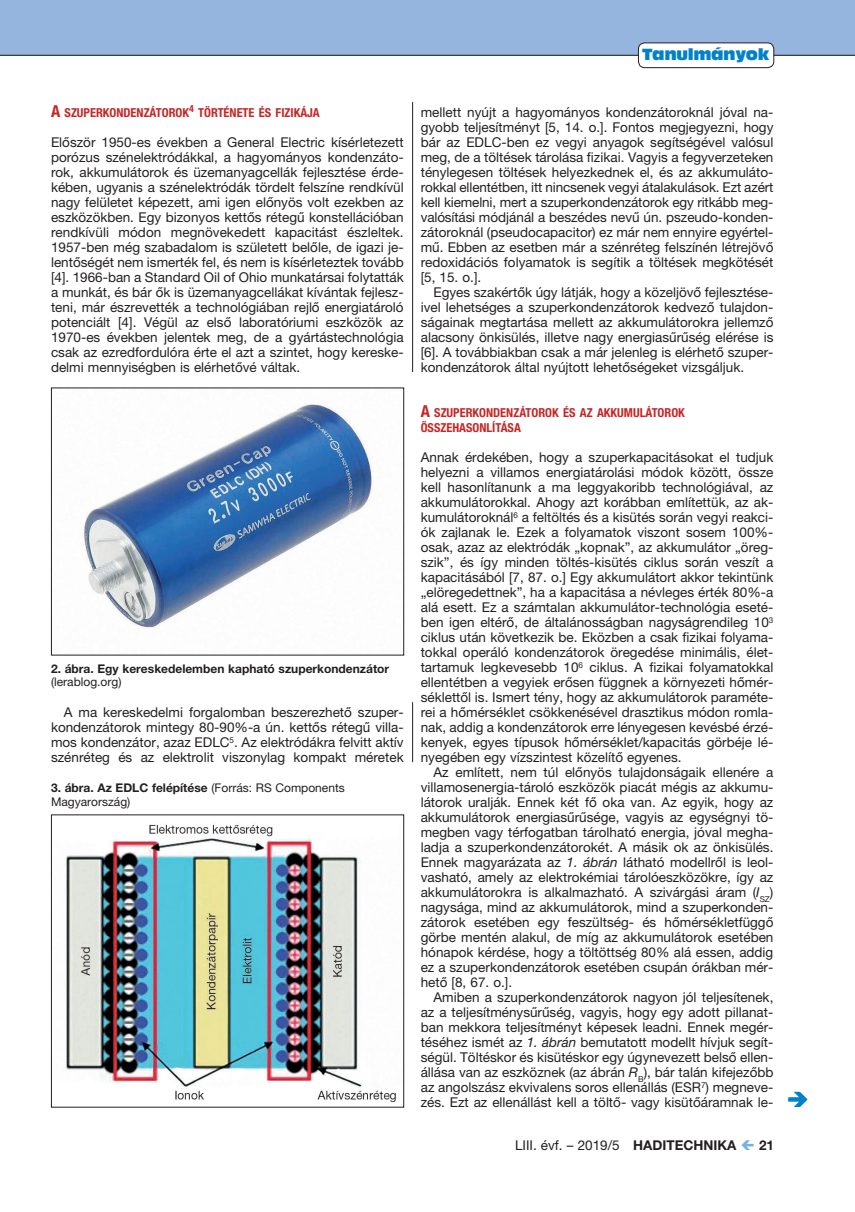
<style>
.page{position:relative;width:855px;height:1212px;background:#fff}
.page>*{position:absolute;margin:0;border:0;box-sizing:border-box;transform-origin:0 0}
.t1{font:15px "Antique Olive Compact";letter-spacing:-.02em;color:#0082c8}
.t2{font:13.5px/15px "Helvetica Neue LT Pro";color:#231f20;text-align:justify}
.t3{font:700 13.5px "Helvetica Neue LT Pro";color:#231f20}
.t4{font:700 condensed 12.3px/15px "Helvetica Neue LT Pro";color:#c62626}
.t5{font:12px/13.5px "Helvetica Neue LT Pro";color:#231f20}
.t6{font:700 12px "Helvetica Neue LT Pro";color:#231f20}
.s1{font-size:16.5px}
.s2{font-weight:700}
.s3{font-style:italic}
</style>
<div class="page">
<div style="left:0;top:0;width:855px;height:55px;background:#95b5de"></div>
<hr style="left:0;top:55px;width:855px;height:1px;background:#231f20">
<div style="left:638px;top:43px;width:135px;height:25px;background:#fff;border-radius:6px"></div>
<div style="left:638px;top:43px;width:136px;height:25px;border:1px solid #231f20;border-radius:6px"></div>
<img style="left:83px;top:404px;width:290px;height:225px">
<div style="left:51px;top:388px;width:353px;height:267px;border:1px solid #231f20"></div>
<img style="left:65px;top:824px;width:331px;height:279px">
<div style="left:51px;top:814px;width:353px;height:293px;border:1px solid #231f20"></div>
<hr style="left:412px;top:102px;width:1px;height:270px;background:#231f20">
<hr style="left:412px;top:702px;width:1px;height:60px;background:#231f20">
<p class="t4" style="left:51px;top:105px;width:270px"><span class="s1">A</span> SZUPERKONDENZÁTOROK<sup>4</sup> TÖRTÉNETE ÉS FIZIKÁJA</p>
<p class="t2" style="left:51px;top:135px;width:354px">Először 1950-es években a General Electric kísérletezett porózus szénelektródákkal, a hagyományos kondenzáto&shy;rok, akkumulátorok és üzemanyagcellák fejlesztése érde&shy;kében, ugyanis a szénelektródák tördelt felszíne rendkívül nagy felületet képezett, ami igen előnyös volt ezekben az eszközökben. Egy bizonyos kettős rétegű konstellációban rendkívüli módon megnövekedett kapacitást észleltek.<br>1957-ben még szabadalom is született belőle, de igazi je&shy;lentőségét nem ismerték fel, és nem is kísérleteztek tovább [4]. 1966-ban a Standard Oil of Ohio munkatársai folytatták a munkát, és bár ők is üzemanyagcellákat kívántak fejlesz&shy;teni, már észrevették a technológiában rejlő energiatároló potenciált [4]. Végül az első laboratóriumi eszközök az 1970-es években jelentek meg, de a gyártástechnológia csak az ezredfordulóra érte el azt a szintet, hogy kereske&shy;delmi mennyiségben is elérhetővé váltak.</p>
<p class="t6" style="left:51px;top:661px;width:340px">2. ábra. Egy kereskedelemben kapható szuperkondenzátor</p>
<p class="t5" style="left:51px;top:675px;width:72px">(lerablog.org)</p>
<p class="t2" style="left:51px;top:705px;width:354px;text-indent:13px">A ma kereskedelmi forgalomban beszerezhető szuper&shy;kondenzátorok mintegy 80-90%-a ún. kettős rétegű villa&shy;mos kondenzátor, azaz EDLC<sup>5</sup>. Az elektródákra felvitt aktív szénréteg és az elektrolit viszonylag kompakt méretek</p>
<p class="t5" style="left:51px;top:781px;width:295px"><span class="s2">3. ábra. Az EDLC felépítése</span> (Forrás: RS Components<br>Magyarország)</p>
<p class="t1" style="left:642px;top:44px;width:129px">Tanulmányok</p>
<p class="t2" style="left:421px;top:105px;width:354px">mellett nyújt a hagyományos kondenzátoroknál jóval na&shy;gyobb teljesítményt [5, 14. o.]. Fontos megjegyezni, hogy bár az EDLC-ben ez vegyi anyagok segítségével valósul meg, de a töltések tárolása fizikai. Vagyis a fegyverzeteken ténylegesen töltések helyezkednek el, és az akkumuláto&shy;rokkal ellentétben, itt nincsenek vegyi átalakulások. Ezt azért kell kiemelni, mert a szuperkondenzátorok egy ritkább meg&shy;valósítási módjánál a beszédes nevű ún. pszeudo-konden&shy;zátoroknál (pseudocapacitor) ez már nem ennyire egyértel&shy;mű. Ebben az esetben már a szénréteg felszínén létrejövő redoxidációs folyamatok is segítik a töltések megkötését [5, 15. o.].</p>
<p class="t2" style="left:421px;top:285px;width:354px;text-indent:13px">Egyes szakértők úgy látják, hogy a közeljövő fejlesztése&shy;ivel lehetséges a szuperkondenzátorok kedvező tulajdon&shy;ságainak megtartása mellett az akkumulátorokra jellemző alacsony önkisülés, illetve nagy energiasűrűség elérése is [6]. A továbbiakban csak a már jelenleg is elérhető szuper&shy;kondenzátorok által nyújtott lehetőségeket vizsgáljuk.</p>
<p class="t4" style="left:421px;top:405px;width:266px"><span class="s1">A</span> SZUPERKONDENZÁTOROK ÉS AZ AKKUMULÁTOROK<br>ÖSSZEHASONLÍTÁSA</p>
<p class="t2" style="left:421px;top:450px;width:354px">Annak érdekében, hogy a szuperkapacitásokat el tudjuk helyezni a villamos energiatárolási módok között, össze kell hasonlítanunk a ma leggyakoribb technológiával, az akkumulátorokkal. Ahogy azt korábban említettük, az ak&shy;kumulátoroknál<sup>6</sup> a feltöltés és a kisütés során vegyi reakci&shy;ók zajlanak le. Ezek a folyamatok viszont sosem 100%- osak, azaz az elektródák „kopnak”, az akkumulátor „öreg&shy;szik”, és így minden töltés-kisütés ciklus során veszít a kapacitásából [7, 87. o.] Egy akkumulátort akkor tekintünk „elöregedettnek”, ha a kapacitása a névleges érték 80%-a alá esett. Ez a számtalan akkumulátor-technológia eseté&shy;ben igen eltérő, de általánosságban nagyságrendileg 10<sup>3 </sup>ciklus után következik be. Eközben a csak fizikai folyama&shy;tokkal operáló kondenzátorok öregedése minimális, élet&shy;tartamuk legkevesebb 10<sup>6</sup> ciklus. A fizikai folyamatokkal ellentétben a vegyiek erősen függnek a környezeti hőmér&shy;séklettől is. Ismert tény, hogy az akkumulátorok paraméte&shy;rei a hőmérséklet csökkenésével drasztikus módon romla&shy;nak, addig a kondenzátorok erre lényegesen kevésbé érzé&shy;kenyek, egyes típusok hőmérséklet/kapacitás görbéje lé&shy;nyegében egy vízszintest közelítő egyenes.</p>
<p class="t2" style="left:421px;top:765px;width:354px;text-indent:13px">Az említett, nem túl előnyös tulajdonságaik ellenére a villamosenergia-tároló eszközök piacát mégis az akkumu&shy;látorok uralják. Ennek két fő oka van. Az egyik, hogy az akkumulátorok energiasűrűsége, vagyis az egységnyi tö&shy;megben vagy térfogatban tárolható energia, jóval megha&shy;ladja a szuperkondenzátorokét. A másik ok az önkisülés.<br>Ennek magyarázata az <span class="s3">1. ábrán</span> látható modellről is leol&shy;vasható, amely az elektrokémiai tárolóeszközökre, így az akkumulátorokra is alkalmazható. A szivárgási áram (<span class="s3">I</span><sub>SZ</sub>) nagysága, mind az akkumulátorok, mind a szuperkonden&shy;zátorok esetében egy feszültség- és hőmérsékletfüggő görbe mentén alakul, de míg az akkumulátorok esetében hónapok kérdése, hogy a töltöttség 80% alá essen, addig ez a szuperkondenzátorok esetében csupán órákban mér&shy;hető [8, 67. o.].</p>
<p class="t2" style="left:421px;top:990px;width:354px;text-indent:13px">Amiben a szuperkondenzátorok nagyon jól teljesítenek, az a teljesítménysűrűség, vagyis, hogy egy adott pillanat&shy;ban mekkora teljesítményt képesek leadni. Ennek megér&shy;téséhez ismét az <span class="s3">1. ábrán</span> bemutatott modellt hívjuk segít&shy;ségül. Töltéskor és kisütéskor egy úgynevezett belső ellen&shy;állása van az eszköznek (az ábrán <span class="s3">R</span><sub>B</sub>), bár talán kifejezőbb az angolszász ekvivalens soros ellenállás (ESR<sup>7</sup>) megneve&shy;zés. Ezt az ellenállást kell a töltő- vagy kisütőáramnak le-</p>
<p class="t2" style="left:515px;top:1137px;width:223px">LIII. évf. – 2019/5 <span class="s2">HADITECHNIKA</span></p>
<p class="t3" style="left:759px;top:1137px;width:17px">21</p>
</div>
